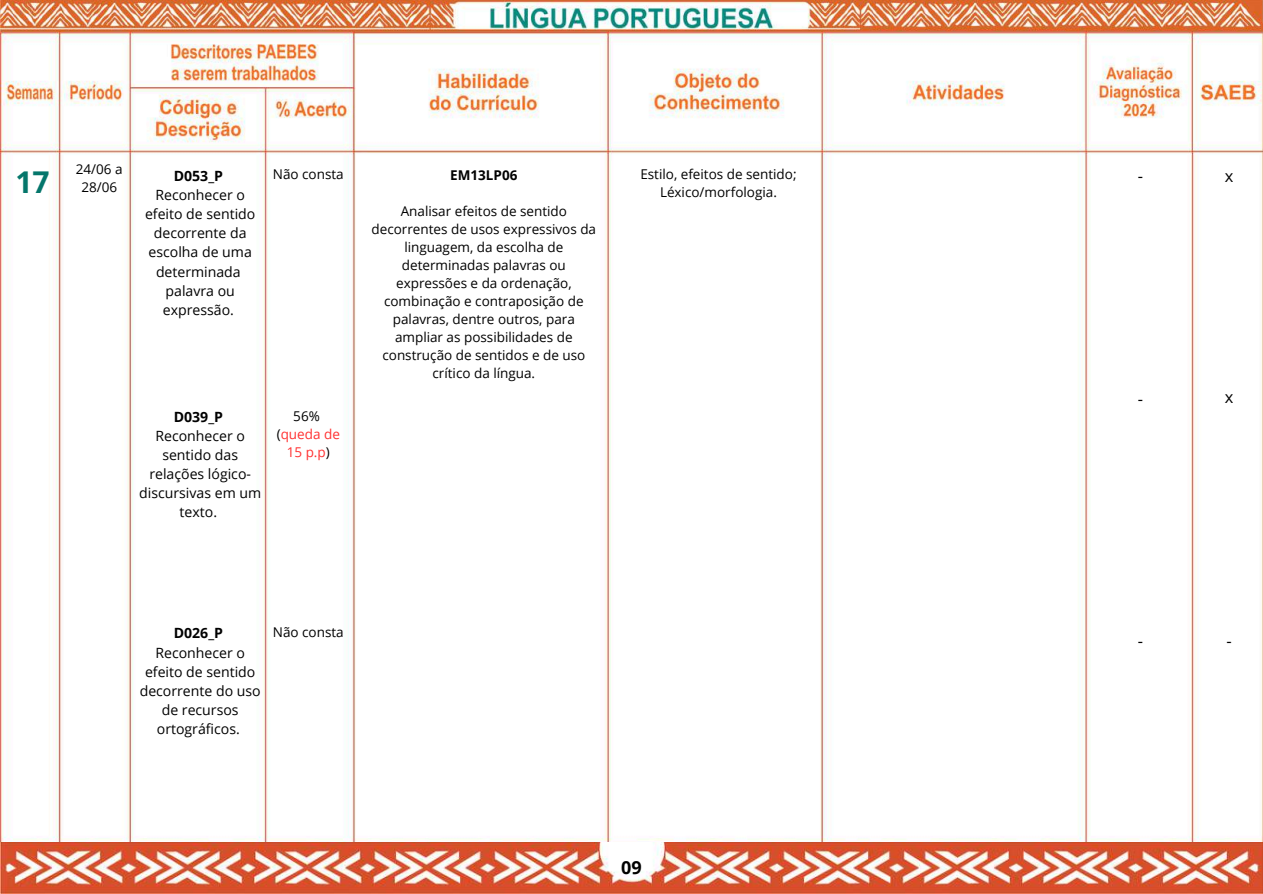
<style>
.page{position:relative;width:1263px;height:894px;background:#fff}
.page>*{position:absolute;margin:0;border:0;box-sizing:border-box;transform-origin:0 0}
.t1{font:700 30px "Open Sans";color:#05766b}
.t2{font:700 18px "Open Sans";color:#000}
.t3{font:16.5px "Open Sans";color:#000}
.t4{font:14.1px/19.2px "Open Sans";color:#000;text-align:center}
.t5{font:700 14.1px "Open Sans";color:#000}
.t6{font:13.5px/18px "Open Sans";color:#000;text-align:center}
.t7{font:13.5px/18px "Open Sans";color:#ff3131;text-align:center}
.t8{font:700 13.5px "Open Sans";color:#000}
.s1{color:#000}
</style>
<div class="page">
<img style="left:0;top:641px;width:1263px;height:252px">
<img style="left:0;top:0;width:1263px;height:641px">
<h1 class="t1" style="left:15px;top:161px;width:36px">17</h1>
<p class="t6" style="left:76px;top:160px;width:48px">24/06 a<br>28/06</p>
<p class="t5" style="left:174px;top:166px;width:51px">D053_P</p>
<p class="t4" style="left:145px;top:185px;width:112px">Reconhecer o efeito de sentido decorrente da escolha de uma determinada palavra ou expressão.</p>
<p class="t6" style="left:273px;top:165px;width:72px">Não consta</p>
<p class="t5" style="left:174px;top:406px;width:51px">D039_P</p>
<p class="t4" style="left:139px;top:425px;width:123px">Reconhecer o sentido das relações lógico&shy;discursivas em um texto.</p>
<p class="t7" style="left:277px;top:406px;width:65px"><span class="s1">56% (</span>queda de<br>15 p.p<span class="s1">)</span></p>
<p class="t8" style="left:450px;top:165px;width:69px">EM13LP06</p>
<p class="t6" style="left:372px;top:201px;width:226px">Analisar efeitos de sentido decorrentes de usos expressivos da linguagem, da escolha de determinadas palavras ou expressões e da ordenação, combinação e contraposição de palavras, dentre outros, para ampliar as possibilidades de construção de sentidos e de uso crítico da língua.</p>
<p class="t5" style="left:174px;top:623px;width:51px">D026_P</p>
<p class="t4" style="left:140px;top:642px;width:122px">Reconhecer o efeito de sentido decorrente do uso de recursos ortográficos.</p>
<p class="t6" style="left:273px;top:623px;width:72px">Não consta</p>
<p class="t6" style="left:640px;top:165px;width:158px">Estilo, efeitos de sentido;<br>Léxico/morfologia.</p>
<h2 class="t2" style="left:621px;top:854px;width:22px">09</h2>
<p class="t3" style="left:1138px;top:164px;width:7px">-</p>
<p class="t3" style="left:1225px;top:164px;width:10px">x</p>
<p class="t3" style="left:1138px;top:387px;width:7px">-</p>
<p class="t3" style="left:1225px;top:385px;width:10px">x</p>
<p class="t3" style="left:1138px;top:629px;width:7px">-</p>
<p class="t3" style="left:1226px;top:629px;width:7px">-</p>
</div>
